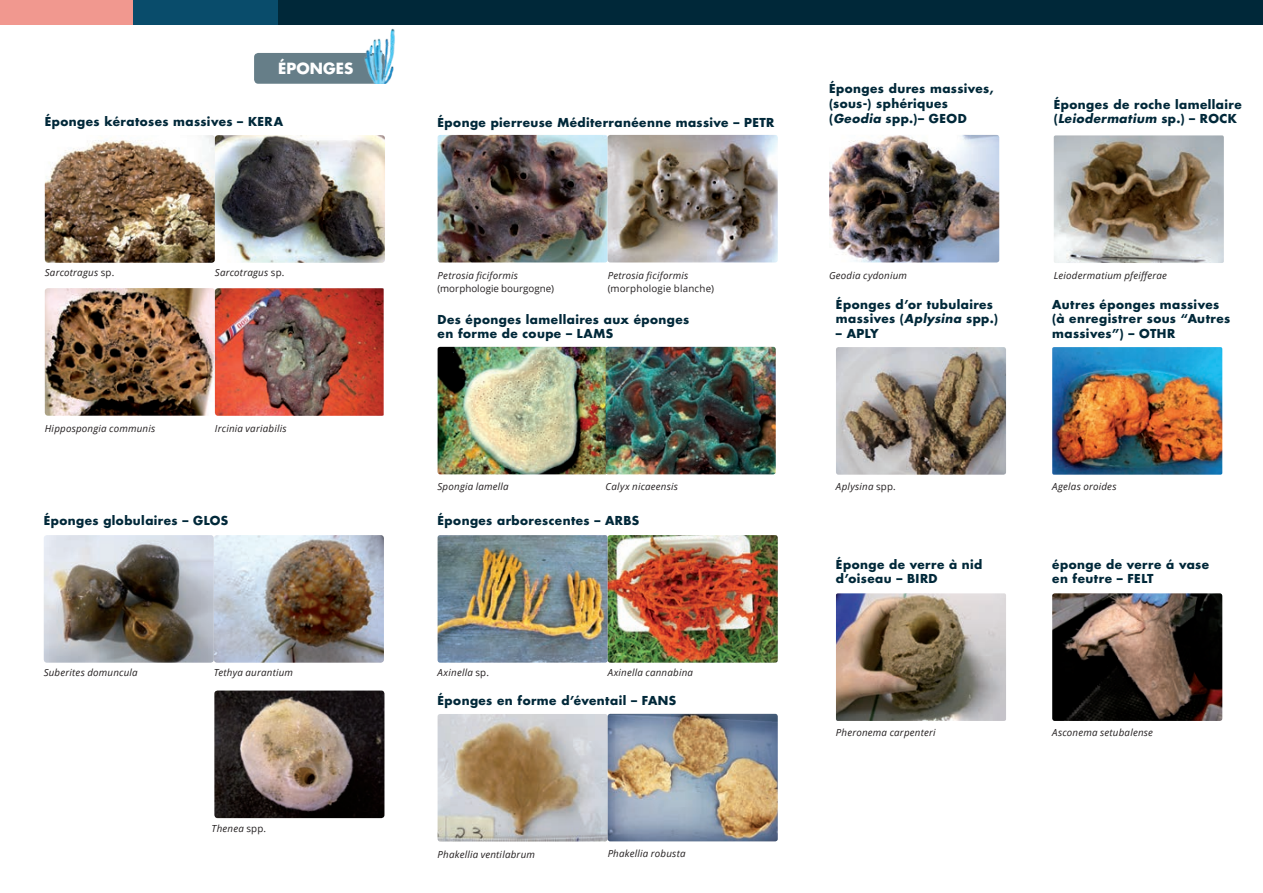
<style>
.page{position:relative;width:1263px;height:893px;background:#fff}
.page>*{position:absolute;margin:0;border:0;box-sizing:border-box;transform-origin:0 0}
.Heading_1{font:700 15px "Futura Std";letter-spacing:.005em;color:#fff}
.Heading_1-2{font:700 12px/14.9px "Futura Std";letter-spacing:.035em;color:#002839}
.Heading_1-3{font:italic 9.75px "Open Sans";letter-spacing:.02em;color:#231f20}
.Heading_1-4{font:9.75px/13.5px "Open Sans";letter-spacing:.015em;color:#231f20}
.s1{font-style:normal}
.s2{font-style:italic}
</style>
<div class="page">
<div style="left:277px;top:0;width:986px;height:24px;background:#002839"></div>
<div style="left:0;top:0;width:133px;height:24px;background:#f1988f"></div>
<div style="left:133px;top:0;width:144px;height:24px;background:#094c6b"></div>
<div style="left:254px;top:53px;width:131px;height:31px;background:#667e88;border-radius:4px"></div>
<img style="left:352px;top:24px;width:48px;height:60px">
<img style="left:45px;top:288px;width:339px;height:128px">
<img style="left:45px;top:135px;width:340px;height:128px">
<img style="left:44px;top:535px;width:340px;height:128px">
<img style="left:214px;top:690px;width:170px;height:128px">
<img style="left:438px;top:535px;width:340px;height:128px">
<img style="left:438px;top:714px;width:340px;height:127px">
<img style="left:438px;top:347px;width:168px;height:127px">
<img style="left:606px;top:347px;width:170px;height:127px">
<img style="left:1054px;top:135px;width:170px;height:128px">
<img style="left:829px;top:135px;width:170px;height:127px">
<img style="left:836px;top:347px;width:170px;height:128px">
<img style="left:438px;top:135px;width:340px;height:127px">
<img style="left:1052px;top:347px;width:170px;height:128px">
<img style="left:836px;top:593px;width:170px;height:128px">
<img style="left:1052px;top:593px;width:170px;height:128px">
<p class="Heading_1" style="left:278px;top:58px;width:77px">ÉPONGES</p>
<p class="Heading_1-2" style="left:45px;top:114px;width:240px">Éponges kératoses massives – KERA</p>
<p class="Heading_1-3" style="left:45px;top:265px;width:71px">Sarcotragus <span class="s1">sp.</span></p>
<p class="Heading_1-3" style="left:215px;top:265px;width:71px">Sarcotragus <span class="s1">sp.</span></p>
<p class="Heading_1-3" style="left:45px;top:422px;width:112px">Hippospongia communis</p>
<p class="Heading_1-3" style="left:215px;top:422px;width:73px">Ircinia variabilis</p>
<p class="Heading_1-2" style="left:44px;top:513px;width:186px">Éponges globulaires – GLOS</p>
<p class="Heading_1-3" style="left:44px;top:666px;width:95px">Suberites domuncula</p>
<p class="Heading_1-3" style="left:214px;top:666px;width:81px">Tethya aurantium</p>
<p class="Heading_1-3" style="left:212px;top:821px;width:56px">Thenea <span class="s1">spp.</span></p>
<p class="Heading_1-2" style="left:438px;top:115px;width:338px">Éponge pierreuse Méditerranéenne massive – PETR</p>
<p class="Heading_1-2" style="left:829px;top:81px;width:166px">Éponges dures massives, (sous-) sphériques (<span class="s2">Geodia</span> spp.)– GEOD</p>
<p class="Heading_1-2" style="left:1054px;top:96px;width:189px">Éponges de roche lamellaire (<span class="s2">Leiodermatium</span> sp.) – ROCK</p>
<p class="Heading_1-4" style="left:438px;top:268px;width:118px"><span class="s2">Petrosia ficiformis </span>(morphologie bourgogne)</p>
<p class="Heading_1-4" style="left:608px;top:268px;width:108px"><span class="s2">Petrosia ficiformis </span>(morphologie blanche)</p>
<p class="Heading_1-2" style="left:438px;top:312px;width:253px">Des éponges lamellaires aux éponges en forme de coupe – LAMS</p>
<p class="Heading_1-3" style="left:438px;top:480px;width:73px">Spongia lamella</p>
<p class="Heading_1-3" style="left:606px;top:480px;width:74px">Calyx nicaeensis</p>
<p class="Heading_1-2" style="left:438px;top:513px;width:203px">Éponges arborescentes – ARBS</p>
<p class="Heading_1-3" style="left:438px;top:666px;width:53px">Axinella <span class="s1">sp.</span></p>
<p class="Heading_1-3" style="left:608px;top:666px;width:87px">Axinella cannabina</p>
<p class="Heading_1-2" style="left:438px;top:693px;width:240px">Éponges en forme d’éventail – FANS</p>
<p class="Heading_1-3" style="left:438px;top:848px;width:99px">Phakellia ventilabrum</p>
<p class="Heading_1-3" style="left:608px;top:847px;width:79px">Phakellia robusta</p>
<p class="Heading_1-3" style="left:829px;top:268px;width:79px">Geodia cydonium</p>
<p class="Heading_1-2" style="left:836px;top:296px;width:163px">Éponges d’or tubulaires massives (<span class="s2">Aplysina</span> spp.)</p>
<p class="Heading_1-2" style="left:836px;top:326px;width:44px">– APLY</p>
<p class="Heading_1-3" style="left:1054px;top:269px;width:115px">Leiodermatium pfeifferae</p>
<p class="Heading_1-2" style="left:1052px;top:296px;width:180px">Autres éponges massives (à enregistrer sous “Autres massives”) – OTHR</p>
<p class="Heading_1-3" style="left:836px;top:479px;width:61px">Aplysina <span class="s1">spp.</span></p>
<p class="Heading_1-3" style="left:1052px;top:479px;width:66px">Agelas oroides</p>
<p class="Heading_1-2" style="left:836px;top:556px;width:148px">Éponge de verre à nid d’oiseau – BIRD</p>
<p class="Heading_1-2" style="left:1052px;top:556px;width:158px">éponge de verre á vase en feutre – FELT</p>
<p class="Heading_1-3" style="left:836px;top:725px;width:101px">Pheronema carpenteri</p>
<p class="Heading_1-3" style="left:1052px;top:725px;width:102px">Asconema setubalense</p>
</div>
